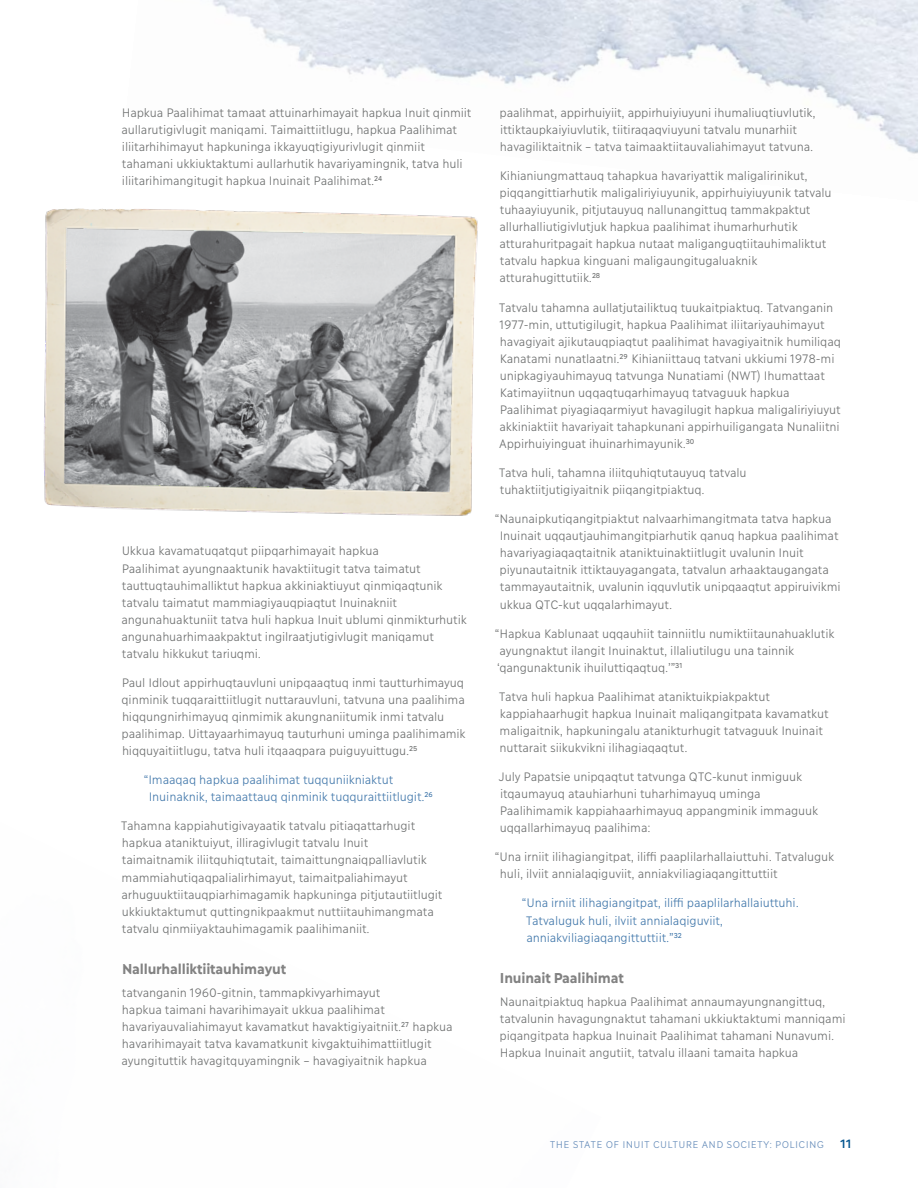
<style>
.page{position:relative;width:918px;height:1188px;background:#fff}
.page>*{position:absolute;margin:0;border:0;box-sizing:border-box;transform-origin:0 0}
.t1{font:700 14.25px "Ilisarniq";letter-spacing:-.015em;color:#828282;scale:.96 1}
.t2{font:300 12.15px/17.1px "Ilisarniq";letter-spacing:-.015em;color:#6b6d6d;scale:.96 1}
.t3{font:300 12.15px/17.1px "Ilisarniq";letter-spacing:-.015em;color:#3e75a9;scale:.96 1}
.t4{font:600 12px "Ilisarniq";color:#00538e}
.t5{font:300 9.75px "Ilisarniq";letter-spacing:.025em;color:#638ab8}
</style>
<div class="page">
<img style="left:213px;top:0;width:705px;height:154px">
<img style="left:43px;top:208px;width:435px;height:308px">
<p class="t2" style="left:121px;top:103px;width:366px">Hapkua Paalihimat tamaat attuinarhimayait hapkua Inuit qinmiit aullarutigivlugit maniqami. Taimaittiitlugu, hapkua Paalihimat iliitarhihimayut hapkuninga ikkayuqtigiyurivlugit qinmiit tahamani ukkiuktaktumi aullarhutik havariyamingnik, tatva huli iliitarihimangitugit hapkua Inuinait Paalihimat.<sup>24</sup></p>
<p class="t2" style="left:121px;top:542px;width:361px">Ukkua kavamatuqatqut piipqarhimayait hapkua<br>Paalihimat ayungnaaktunik havaktiitugit tatva taimatut tauttuqtauhimalliktut hapkua akkiniaktiuyut qinmiqaqtunik tatvalu taimatut mammiagiyauqpiaqtut Inuinakniit angunahuaktuniit tatva huli hapkua Inuit ublumi qinmikturhutik angunahuarhimaakpaktut ingilraatjutigivlugit maniqamut tatvalu hikkukut tariuqmi.</p>
<p class="t2" style="left:122px;top:673px;width:360px">Paul Idlout appirhuqtauvluni unipqaaqtuq inmi tautturhimayuq qinminik tuqqaraittiitlugit nuttarauvluni, tatvuna una paalihima hiqqungnirhimayuq qinmimik akungnaniitumik inmi tatvalu paalihimap. Uittayaarhimayuq tauturhuni uminga paalihimamik hiqquyaitiitlugu, tatva huli itqaaqpara puiguyuittugu.<sup>25</sup></p>
<p class="t3" style="left:149px;top:771px;width:297px;text-indent:-5px">“Imaaqaq hapkua paalihimat tuqquniikniaktut<br>Inuinaknik, taimaattauq qinminik tuqquraittiitlugit.<sup>26</sup></p>
<p class="t2" style="left:121px;top:817px;width:337px">Tahamna kappiahutigivayaatik tatvalu pitiaqattarhugit hapkua ataniktuiyut, illiragivlugit tatvalu Inuit<br>taimaitnamik iliitquhiqtutait, taimaittungnaiqpalliavlutik mammiahutiqaqpalialirhimayut, taimaitpaliahimayut arhuguuktiitauqpiarhimagamik hapkuninga pitjutautiitlugit ukkiuktaktumut quttingnikpaakmut nuttiitauhimangmata tatvalu qinmiiyaktauhimagamik paalihimaniit.</p>
<p class="t1" style="left:122px;top:957px;width:172px">Nallurhalliktiitauhimayut</p>
<p class="t2" style="left:121px;top:983px;width:346px">tatvanganin 1960-gitnin, tammapkivyarhimayut<br>hapkua taimani havarihimayait ukkua paalihimat havariyauvaliahimayut kavamatkut havaktigiyaitniit.<sup>27</sup> hapkua havarihimayait tatva kavamatkunit kivgaktuihimattiitlugit ayungituttik havagitquyamingnik – havagiyaitnik hapkua</p>
<p class="t2" style="left:500px;top:103px;width:331px">paalihmat, appirhuiyiit, appirhuiyiuyuni ihumaliuqtiuvlutik, ittiktaupkaiyiuvlutik, tiitiraqaqviuyuni tatvalu munarhiit havagiliktaitnik – tatva taimaaktiitauvaliahimayut tatvuna.</p>
<p class="t2" style="left:499px;top:167px;width:347px">Kihianiungmattauq tahapkua havariyattik maligalirinikut, piqqangittiarhutik maligaliriyiuyunik, appirhuiyiuyunik tatvalu tuhaayiuyunik, pitjutauyuq nallunangittuq tammakpaktut allurhalliutigivlutjuk hapkua paalihimat ihumarhurhutik atturahuritpagait hapkua nutaat maliganguqtiitauhimaliktut tatvalu hapkua kinguani maligaungitugaluaknik atturahugittutiik.<sup>28</sup></p>
<p class="t2" style="left:499px;top:298px;width:358px">Tatvalu tahamna aullatjutailiktuq tuukaitpiaktuq. Tatvanganin 1977‑min, uttutigilugit, hapkua Paalihimat iliitariyauhimayut havagiyait ajikutauqpiaqtut paalihimat havagiyaitnik humiliqaq Kanatami nunatlaatni.<sup>29</sup> Kihianiittauq tatvani ukkiumi 1978‑mi unipkagiyauhimayuq tatvunga Nunatiami (NWT) Ihumattaat Katimayiitnun uqqaqtuqarhimayuq tatvaguuk hapkua Paalihimat piyagiaqarmiyut havagilugit hapkua maligaliriyiuyut akkiniaktiit havariyait tahapkunani appirhuiligangata Nunaliitni Appirhuiyinguat ihuinarhimayunik.<sup>30</sup></p>
<p class="t2" style="left:499px;top:464px;width:260px">Tatva huli, tahamna iliitquhiqtutauyuq tatvalu tuhaktiitjutigiyaitnik piiqangitpiaktuq.</p>
<p class="t2" style="left:500px;top:510px;width:357px;text-indent:-5px">“Naunaipkutiqangitpiaktut nalvaarhimangitmata tatva hapkua Inuinait uqqautjauhimangitpiarhutik qanuq hapkua paalihimat havariyagiaqaqtaitnik ataniktuinaktiitlugit uvalunin Inuit piyunautaitnik ittiktauyagangata, tatvalun arhaaktaugangata tammayautaitnik, uvalunin iqquvlutik unipqaaqtut appiruivikmi ukkua QTC‑kut uqqalarhimayut.</p>
<p class="t2" style="left:495px;top:624px;width:355px">“Hapkua Kablunaat uqqauhiit tainniitlu numiktiitaunahuaklutik ayungnaktut ilangit Inuinaktut, illaliutilugu una tainnik ‘qangunaktunik ihuiluttiqaqtuq.’”<sup>31</sup></p>
<p class="t2" style="left:499px;top:687px;width:345px">Tatva huli hapkua Paalihimat ataniktuikpiakpaktut kappiahaarhugit hapkua Inuinait maliqangitpata kavamatkut maligaitnik, hapkuningalu atanikturhugit tatvaguuk Inuinait nuttarait siikukvikni ilihagiaqaqtut.</p>
<p class="t2" style="left:499px;top:768px;width:335px">July Papatsie unipqaqtut tatvunga QTC-kunut inmiguuk itqaumayuq atauhiarhuni tuharhimayuq uminga Paalihimamik kappiahaarhimayuq appangminik immaguuk uqqallarhimayuq paalihima:</p>
<p class="t2" style="left:500px;top:848px;width:350px;text-indent:-5px">“Una irniit ilihagiangitpat, iliffi paaplilarhallaiuttuhi. Tatvaluguk huli, ilviit annialaqiguviit, anniakviliagiaqangittuttiit</p>
<p class="t3" style="left:526px;top:894px;width:286px;text-indent:-4px">“Una irniit ilihagiangitpat, iliffi paaplilarhallaiuttuhi.<br>Tatvaluguk huli, ilviit annialaqiguviit, anniakviliagiaqangittuttiit.”<sup>32</sup></p>
<p class="t1" style="left:500px;top:966px;width:130px">Inuinait Paalihimat</p>
<p class="t2" style="left:500px;top:992px;width:362px">Naunaitpiaktuq hapkua Paalihimat annaumayungnangittuq, tatvalunin havagungnaktut tahamani ukkiuktaktumi manniqami piqangitpata hapkua Inuinait Paalihimat tahamani Nunavumi.<br>Hapkua Inuinait angutiit, tatvalu illaani tamaita hapkua</p>
<p class="t5" style="left:550px;top:1137px;width:276px">THE STATE OF INUIT CULTURE AND SOCIETY: POLICING</p>
<p class="t4" style="left:841px;top:1134px;width:12px">11</p>
</div>
